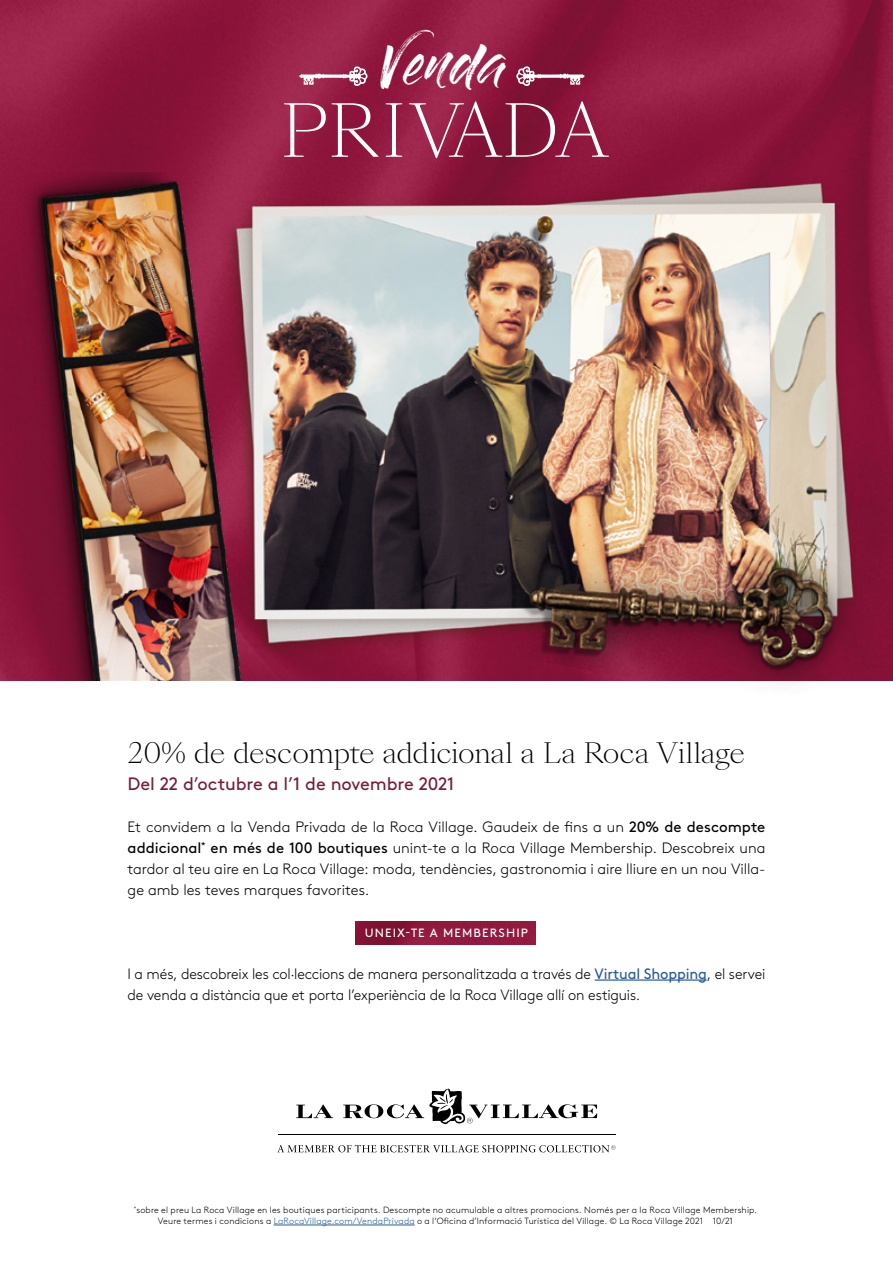
<style>
.page{position:relative;width:893px;height:1263px;background:#fff}
.page>*{position:absolute;margin:0;border:0;box-sizing:border-box;transform-origin:0 0}
.t1{font:43.2px "Gloss And Bloom Alternates";color:#fff}
.t2{font:300 27px "Sang Bleu Kingdom";letter-spacing:-.015em;color:#000}
.t3{font:18px "Brown Std";letter-spacing:-.01em;color:#7a1c3d}
.t4{font:300 15px/21px "Brown Std";letter-spacing:-.01em;color:#000;text-align:justify}
.t5{font:12px "Brown Std";letter-spacing:.095em;color:#fff}
.t6{font:300 9px/10.8px "Brown Std";letter-spacing:.02em;color:#000;text-align:center}
.s1{font-weight:400}
.s2{font-weight:400;color:#275b9b}
.s3{color:#275b9b}
</style>
<div class="page">
<img style="left:0;top:0;width:893px;height:680px">
<img style="left:1px;top:172px;width:892px;height:508px">
<hr style="left:595px;top:979px;width:112px;height:2px;background:#275b9b">
<img style="left:482px;top:504px;width:395px;height:179px">
<hr style="left:274px;top:1224px;width:141px;height:1px;background:#275b9b">
<hr style="left:278px;top:1134px;width:338px;height:1px;background:#000">
<svg style="left:278px;top:1145px;width:338px;height:7px"></svg>
<svg style="left:296px;top:1088px;width:301px;height:36px"></svg>
<svg style="left:284px;top:103px;width:42px;height:54px;background:#aa4867"></svg>
<svg style="left:332px;top:103px;width:47px;height:54px;background:#a54765"></svg>
<svg style="left:386px;top:103px;width:16px;height:54px"></svg>
<svg style="left:409px;top:101px;width:200px;height:57px;background:#9c3959"></svg>
<svg style="left:299px;top:66px;width:69px;height:20px"></svg>
<svg style="left:516px;top:66px;width:68px;height:20px"></svg>
<div style="left:355px;top:921px;width:181px;height:23px;background:linear-gradient(to right,#821235,#981c43)"></div>
<h1 class="t1" style="left:381px;top:44px;width:126px">Venda</h1>
<h2 class="t2" style="left:128px;top:734px;width:619px">20% de descompte addicional a La Roca Village</h2>
<p class="t3" style="left:128px;top:773px;width:328px">Del 22 d’octubre a l’1 de novembre 2021</p>
<p class="t4" style="left:128px;top:816px;width:639px">Et convidem a la Venda Privada de la Roca Village. Gaudeix de fins a un <span class="s1">20% de descompte addicional</span><sup>*</sup> <span class="s1">en més de 100 boutiques</span> unint-te a la Roca Village Membership. Descobreix una tardor al teu aire en La Roca Village: moda, tendències, gastronomia i aire lliure en un nou Villa&shy;ge amb les teves marques favorites.</p>
<p class="t5" style="left:365px;top:925px;width:165px">UNEIX-TE A MEMBERSHIP</p>
<p class="t4" style="left:128px;top:963px;width:639px">I a més, descobreix les col·leccions de manera personalitzada a través de <span class="s2">Virtual Shopping</span>, el servei de venda a distància que et porta l’experiència de la Roca Village allí on estiguis.</p>
<p class="t6" style="left:134px;top:1205px;width:625px"><sup>*</sup>sobre el preu La Roca Village en les boutiques participants. Descompte no acumulable a altres promocions. Només per a la Roca Village Membership.<br>Veure termes i condicions a <span class="s3">LaRocaVillage.com/VendaPrivada</span> o a l’Oficina d’Informació Turística del Village. © La Roca Village 2021 10/21</p>
</div>
